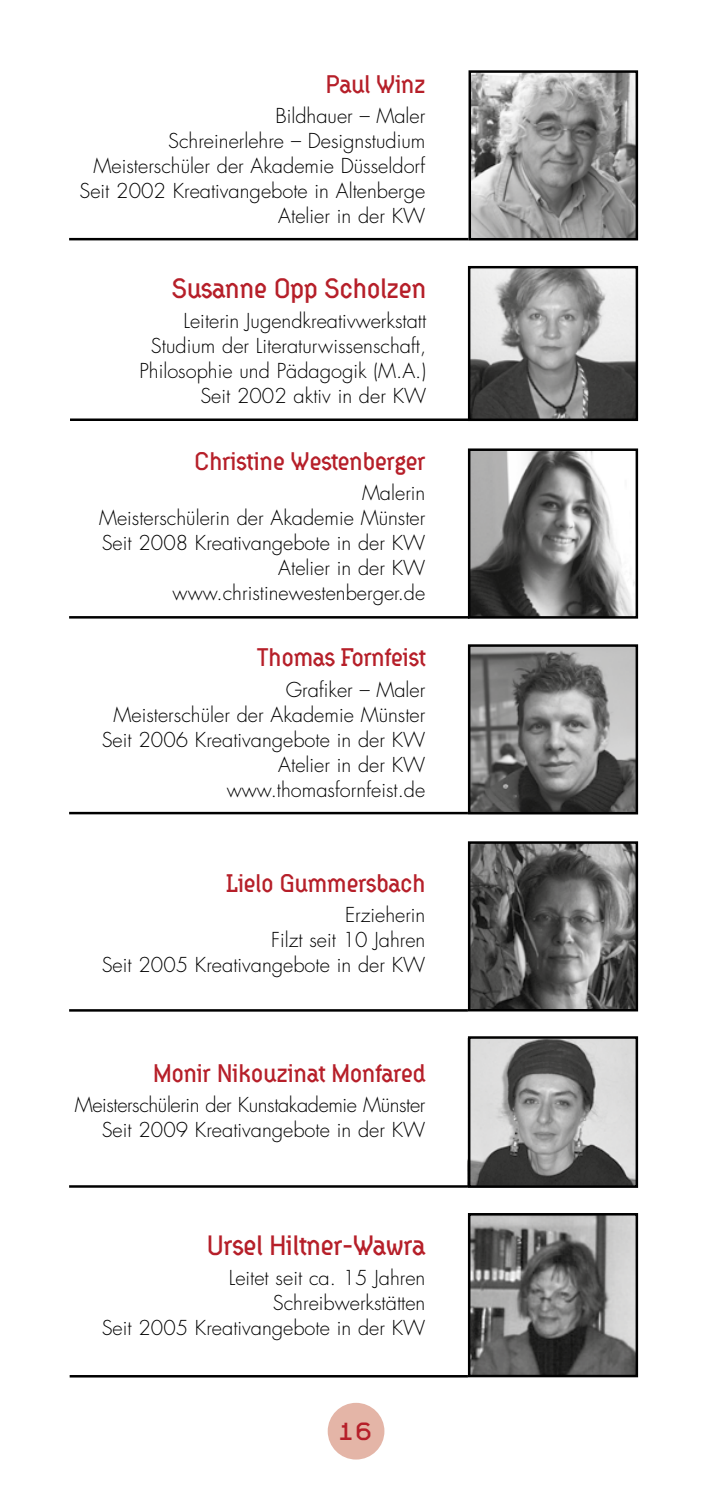
<style>
.page{position:relative;width:709px;height:1489px;background:#fff}
.page>*{position:absolute;margin:0;border:0;box-sizing:border-box;transform-origin:0 0}
.t1{font:27.5px "Hydrophilia Liquid";color:#b61f29}
.t2{font:25px "Hydrophilia Liquid";color:#b61f29}
.t3{font:300 20px/25px "Futura";color:#000;text-align:right}
.t4{font:300 20px/25px "Futura";letter-spacing:-.02em;color:#000;text-align:right}
</style>
<div class="page">
<img style="left:471px;top:73px;width:164px;height:164px">
<div style="left:468px;top:70px;width:170px;height:170px;border:2px solid #000"></div>
<img style="left:471px;top:451px;width:164px;height:164px">
<div style="left:468px;top:448px;width:170px;height:170px;border:2px solid #000"></div>
<hr style="left:69px;top:616px;width:400px;height:2px;background:#000">
<hr style="left:69px;top:238px;width:399px;height:2px;background:#000">
<img style="left:471px;top:647px;width:164px;height:164px">
<div style="left:468px;top:644px;width:170px;height:170px;border:2px solid #000"></div>
<hr style="left:69px;top:811px;width:399px;height:3px;background:#000">
<img style="left:471px;top:844px;width:164px;height:164px">
<div style="left:468px;top:841px;width:170px;height:170px;border:2px solid #000"></div>
<hr style="left:69px;top:1009px;width:399px;height:2px;background:#000">
<img style="left:471px;top:1215px;width:164px;height:159px">
<div style="left:468px;top:1212px;width:170px;height:165px;border:2px solid #000"></div>
<hr style="left:70px;top:1374px;width:398px;height:3px;background:#000">
<img style="left:471px;top:1039px;width:164px;height:145px">
<div style="left:468px;top:1036px;width:170px;height:151px;border:2px solid #000"></div>
<hr style="left:69px;top:1185px;width:399px;height:2px;background:#000">
<hr style="left:70px;top:418px;width:399px;height:3px;background:#000">
<img style="left:471px;top:269px;width:164px;height:149px">
<div style="left:468px;top:266px;width:170px;height:155px;border:2px solid #000"></div>
<div style="left:328px;top:1402px;width:56px;height:57px;background:#e4b5a7;border-radius:50%"></div>
<p class="t2" style="left:326px;top:72px;width:101px">Paul Winz</p>
<p class="t3" style="left:79px;top:103px;width:347px">Bildhauer – Maler<br>Schreinerlehre – Designstudium<br>Meisterschüler der Akademie Düsseldorf<br>Seit 2002 Kreativangebote in Altenberge<br>Atelier in der KW</p>
<h1 class="t1" style="left:172px;top:275px;width:256px">Susanne Opp Scholzen</h1>
<p class="t3" style="left:139px;top:308px;width:288px">Leiterin Jugendkreativwerkstatt<br>Studium der Literaturwissenschaft,<br>Philosophie und Pädagogik (M.A.)<br>Seit 2002 aktiv in der KW</p>
<p class="t2" style="left:195px;top:449px;width:232px">Christine Westenberger</p>
<p class="t3" style="left:99px;top:481px;width:328px">Malerin<br>Meisterschülerin der Akademie Münster<br>Seit 2008 Kreativangebote in der KW<br>Atelier in der KW www.christinewestenberger.de</p>
<p class="t2" style="left:257px;top:645px;width:170px">Thomas Fornfeist</p>
<p class="t3" style="left:102px;top:677px;width:325px">Grafiker – Maler<br>Meisterschüler der Akademie Münster<br>Seit 2006 Kreativangebote in der KW<br>Atelier in der KW www.thomasfornfeist.de</p>
<p class="t2" style="left:226px;top:871px;width:201px">Lielo Gummersbach</p>
<p class="t3" style="left:102px;top:902px;width:325px">Erzieherin<br>Filzt seit 10 Jahren<br>Seit 2005 Kreativangebote in der KW</p>
<p class="t2" style="left:153px;top:1061px;width:274px">Monir Nikouzinat Monfared</p>
<p class="t4" style="left:75px;top:1092px;width:352px">Meisterschülerin der Kunstakademie Münster<br>Seit 2009 Kreativangebote in der KW</p>
<h1 class="t1" style="left:207px;top:1232px;width:219px">Ursel Hiltner-Wawra</h1>
<p class="t3" style="left:102px;top:1265px;width:325px">Leitet seit ca. 15 Jahren<br>Schreibwerkstätten<br>Seit 2005 Kreativangebote in der KW</p>
<h1 class="t1" style="left:337px;top:1417px;width:36px">16</h1>
</div>
